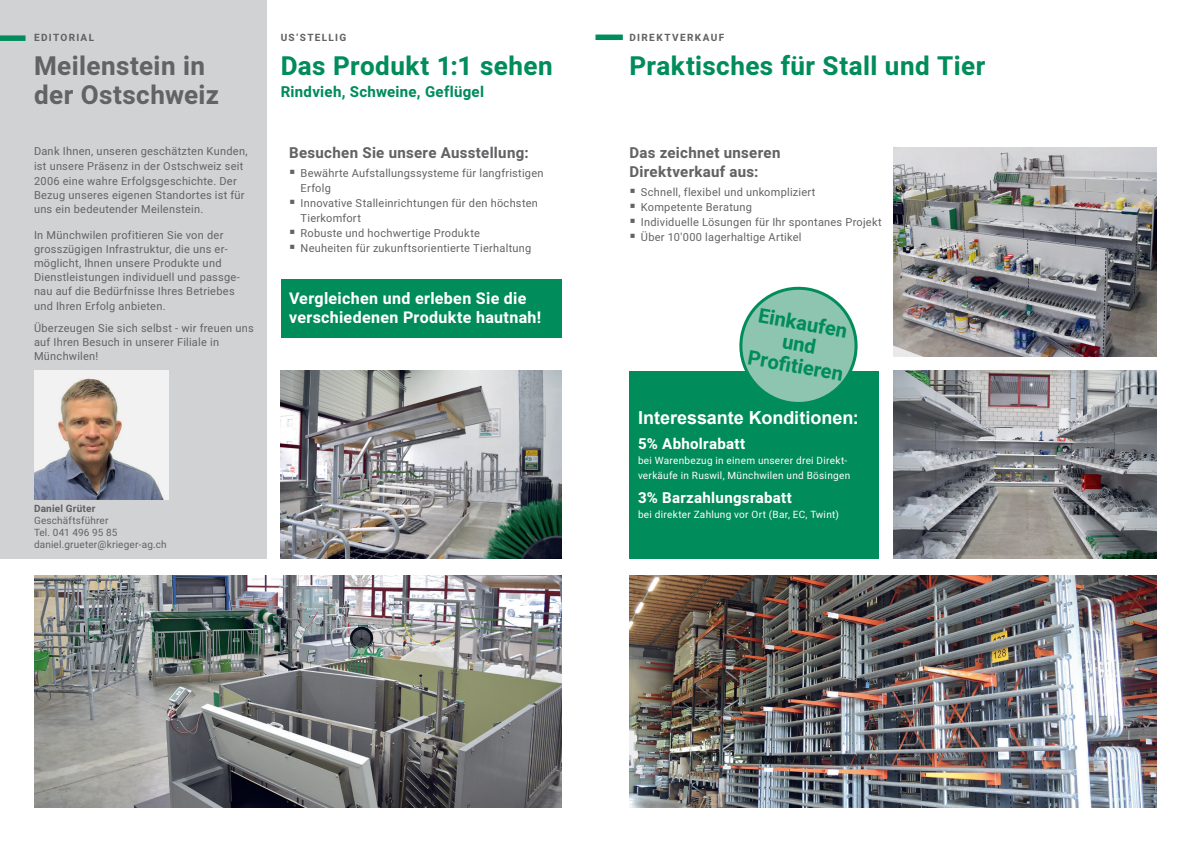
<style>
.page{position:relative;width:1191px;height:842px;background:#fff}
.page>*{position:absolute;margin:0;border:0;box-sizing:border-box;transform-origin:0 0}
.t1{font:700 26px "Heebo";letter-spacing:.015em;color:#008c5b}
.t2{font:700 26px "Heebo";letter-spacing:.015em;color:#636366}
.t3{font:700 20px/21.5px "Heebo";color:#008c5b;text-align:center}
.t4{font:700 18px "Arial";color:#fff}
.t5{font:700 16px/19px "Heebo";letter-spacing:.02em;color:#fff}
.t6{font:700 15px/19px "Heebo";letter-spacing:.02em;color:#636366}
.t7{font:700 15px "Heebo";letter-spacing:.02em;color:#fff}
.t8{font:700 15px "Heebo";letter-spacing:.02em;color:#008c5b}
.t9{font:11px/14px "Heebo";letter-spacing:.025em;color:#636366}
.t10{font:10px/15px "Heebo";letter-spacing:.025em;color:#fff}
.t11{font:10px/12px "Heebo";letter-spacing:.015em;color:#636366}
.t12{font:700 10px "Heebo";letter-spacing:.13em;color:#636366}
.t13{font:700 10px "Heebo";letter-spacing:.02em;color:#636366}
</style>
<div class="page">
<div style="left:0;top:0;width:266px;height:558px;background:#d1d2d4"></div>
<div style="left:0;top:35px;width:26px;height:6px;background:#008c5b"></div>
<div style="left:595px;top:35px;width:28px;height:5px;background:#008c5b"></div>
<img style="left:34px;top:371px;width:134px;height:128px">
<img style="left:629px;top:575px;width:528px;height:233px">
<img style="left:281px;top:371px;width:280px;height:187px">
<img style="left:893px;top:147px;width:264px;height:209px">
<img style="left:893px;top:371px;width:264px;height:187px">
<img style="left:34px;top:575px;width:527px;height:233px">
<div style="left:629px;top:371px;width:250px;height:187px;background:#008c5b"></div>
<div style="left:281px;top:279px;width:280px;height:58px;background:#008c5b"></div>
<svg style="left:739px;top:286px;width:119px;height:116px"></svg>
<p class="t12" style="left:281px;top:31px;width:67px">US‘STELLIG</p>
<p class="t12" style="left:34px;top:31px;width:62px">EDITORIAL</p>
<p class="t12" style="left:629px;top:31px;width:96px">DIREKTVERKAUF</p>
<h1 class="t2" style="left:34px;top:48px;width:173px">Meilenstein in</h1>
<h1 class="t1" style="left:629px;top:48px;width:357px">Praktisches für Stall und Tier</h1>
<h1 class="t2" style="left:34px;top:77px;width:187px">der Ostschweiz</h1>
<h1 class="t1" style="left:281px;top:48px;width:273px">Das Produkt 1:1 sehen</h1>
<h3 class="t8" style="left:281px;top:81px;width:205px">Rindvieh, Schweine, Geflügel</h3>
<p class="t9" style="left:34px;top:144px;width:215px;line-height:15px">Dank Ihnen, unseren geschätzten Kunden, ist unsere Präsenz in der Ostschweiz seit<br>2006 eine wahre Erfolgsgeschichte. Der</p>
<p class="t9" style="left:34px;top:188px;width:212px">Bezug unseres eigenen Standortes ist für uns ein bedeutender Meilenstein.</p>
<p class="t9" style="left:34px;top:228px;width:207px">In Münchwilen profitieren Sie von der grosszügigen Infrastruktur, die uns er&shy;möglicht, Ihnen unsere Produkte und Dienstleistungen individuell und passge&shy;nau auf die Bedürfnisse Ihres Betriebes</p>
<p class="t9" style="left:34px;top:295px;width:221px;line-height:22.3px">und Ihren Erfolg anbieten.<br>Überzeugen Sie sich selbst - wir freuen uns</p>
<p class="t9" style="left:34px;top:335px;width:187px">auf Ihren Besuch in unserer Filiale in<br>Münchwilen!</p>
<h3 class="t6" style="left:289px;top:144px;width:241px">Besuchen Sie unsere Ausstellung:</h3>
<p class="t9" style="left:300px;top:166px;width:244px;line-height:15px;text-indent:-11px">▪ Bewährte Aufstallungssysteme für langfristigen<br>Erfolg</p>
<p class="t9" style="left:300px;top:196px;width:239px;line-height:15px;text-indent:-11px">▪ Innovative Stalleinrichtungen für den höchsten<br>Tierkomfort</p>
<p class="t9" style="left:289px;top:226px;width:192px">▪ Robuste und hochwertige Produkte</p>
<p class="t9" style="left:289px;top:241px;width:244px">▪ Neuheiten für zukunftsorientierte Tierhaltung</p>
<h3 class="t5" style="left:289px;top:289px;width:253px">Vergleichen und erleben Sie die verschiedenen Produkte hautnah!</h3>
<p class="t13" style="left:34px;top:502px;width:63px">Daniel Grüter</p>
<p class="t11" style="left:34px;top:515px;width:134px">Geschäftsführer<br>Tel. 041 496 95 85 daniel.grueter@krieger-ag.ch</p>
<h3 class="t6" style="left:629px;top:144px;width:152px">Das zeichnet unseren<br>Direktverkauf aus:</h3>
<p class="t9" style="left:629px;top:185px;width:187px">▪ Schnell, flexibel und unkompliziert</p>
<p class="t9" style="left:629px;top:200px;width:124px">▪ Kompetente Beratung</p>
<p class="t9" style="left:629px;top:215px;width:254px">▪ Individuelle Lösungen für Ihr spontanes Projekt</p>
<p class="t9" style="left:629px;top:230px;width:174px">▪ Über 10'000 lagerhaltige Artikel</p>
<h2 class="t3" style="left:757px;top:305px;width:98px;rotate:10deg">Einkaufen und<br>Profi tieren</h2>
<h3 class="t4" style="left:638px;top:405px;width:222px">Interessante Konditionen:</h3>
<h3 class="t7" style="left:638px;top:433px;width:109px">5% Abholrabatt</h3>
<p class="t10" style="left:638px;top:453px;width:214px">bei Warenbezug in einem unserer drei Direkt&shy;verkäufe in Ruswil, Münchwilen und Bösingen</p>
<h3 class="t7" style="left:638px;top:488px;width:155px">3% Barzahlungsrabatt</h3>
<p class="t10" style="left:638px;top:507px;width:202px">bei direkter Zahlung vor Ort (Bar, EC, Twint)</p>
</div>
